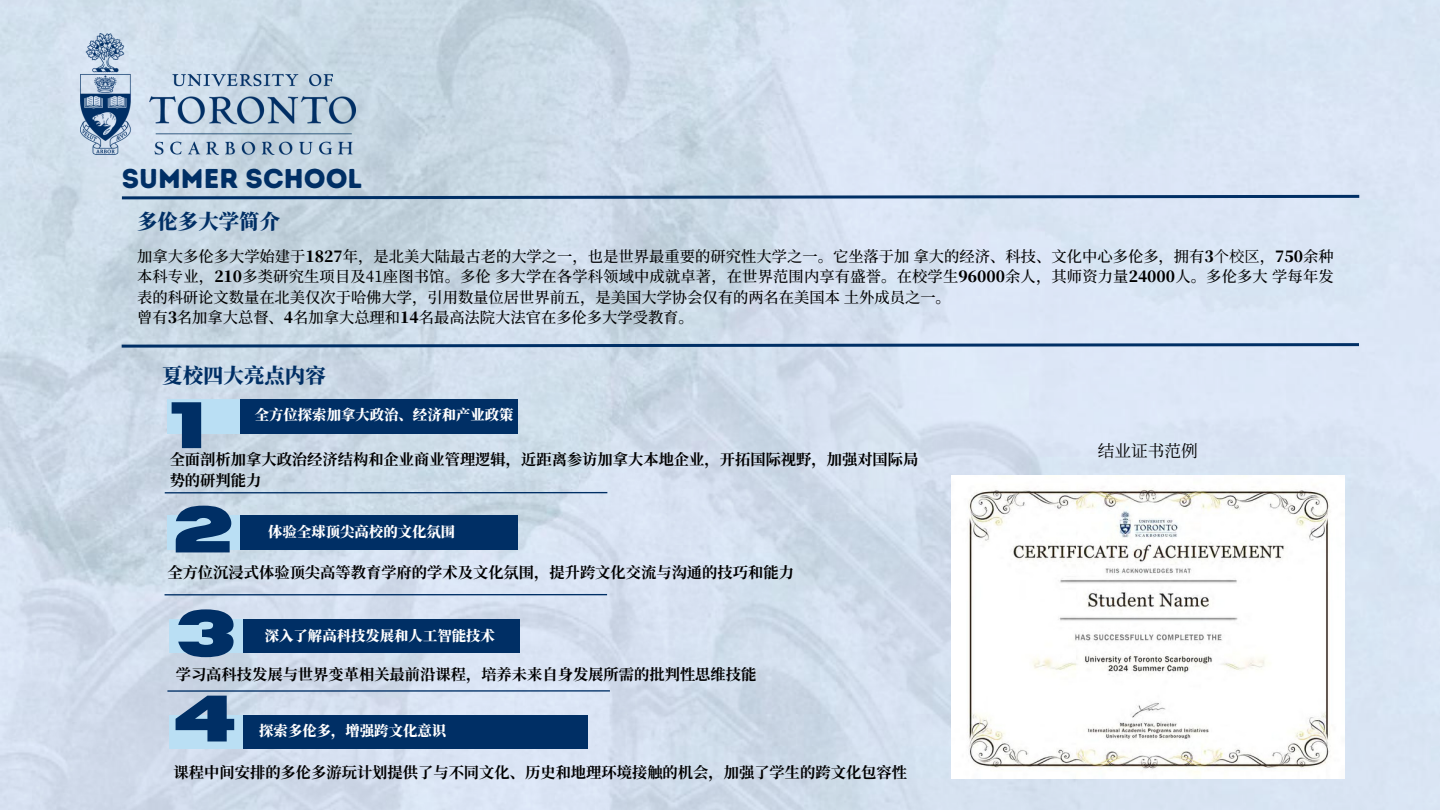
<style>
.page{position:relative;width:1440px;height:810px;background:#fff}
.page>*{position:absolute;margin:0;border:0;box-sizing:border-box;transform-origin:0 0}
.t1{font:700 65.5px "Horizon";color:#002f65}
.t2{font:27.3px "Intro Rust Base";color:#002f65}
.t3{font:800 20.4px "Source Han Serif SC";color:#002f65}
.t4{font:16.7px "Source Han Serif SC";color:#000}
.t5{font:500 15.3px/20.2px "Source Han Serif SC";color:#000}
.t6{font:700 15.3px/21px "Source Han Serif SC";color:#000}
.t7{font:800 14.4px "Source Han Serif SC";color:#fff}
.s1{font-weight:800}
.s2{font-weight:400}
</style>
<div class="page">
<img style="left:0;top:0;width:1440px;height:810px">
<div style="left:167px;top:516px;width:350px;height:33px;background:#002f65"></div>
<div style="left:167px;top:516px;width:73px;height:33px;background:#badff4"></div>
<div style="left:170px;top:715px;width:417px;height:34px;background:#002f65"></div>
<div style="left:170px;top:715px;width:72px;height:34px;background:#badff4"></div>
<hr style="left:165px;top:594px;width:442px;height:1px;background:#002f65">
<img style="left:80px;top:34px;width:275px;height:120px">
<svg style="left:119px;top:193px;width:1243px;height:8px;background:#829cb9"></svg>
<svg style="left:119px;top:342px;width:1243px;height:7px;background:#7994b3"></svg>
<hr style="left:165px;top:492px;width:442px;height:1px;background:#002f65">
<div style="left:167px;top:400px;width:350px;height:33px;background:#002f65"></div>
<div style="left:167px;top:400px;width:73px;height:33px;background:#badff4"></div>
<div style="left:170px;top:620px;width:350px;height:33px;background:#002f65"></div>
<div style="left:170px;top:620px;width:72px;height:33px;background:#badff4"></div>
<hr style="left:167px;top:690px;width:443px;height:2px;background:#002f65">
<img style="left:951px;top:476px;width:393px;height:303px">
<p class="t2" style="left:122px;top:162px;width:242px">SUMMER SCHOOL</p>
<h2 class="t3" style="left:137px;top:206px;width:145px">多伦多⼤学简介</h2>
<h2 class="t5" style="left:137px;top:245px;width:1198px">加拿⼤多伦多⼤学始建于<span class="s1">1827</span>年，是北美⼤陆最古⽼的⼤学之⼀，也是世界最重要的研究性⼤学之⼀。它坐落于加拿⼤的经济、科技、⽂化中⼼多伦多，拥有<span class="s1">3</span><span class="s2">个校区</span>，<span class="s1">750</span>余种本科专业，<span class="s1">210</span>多类研究⽣项⽬及41座图书馆。多伦多⼤学在各学科领域中成就卓著，在世界范围内享有盛誉。在校学⽣<span class="s1">96000</span>余⼈，其师资⼒量<span class="s1">24000</span>⼈。多伦多⼤ 学每年发表的科研论⽂数量在北美仅次于哈佛⼤学，引⽤数量位居世界前五，是美国⼤学协会仅有的两名在美国本 ⼟外成员之⼀。<br>曾有<span class="s1">3</span>名加拿⼤总督、<span class="s1">4</span>名加拿⼤总理和<span class="s1">14</span>名最⾼法院⼤法官在多伦多⼤学受教育。</h2>
<h4 class="t3" style="left:162px;top:360px;width:165px">夏校四大亮点内容</h4>
<p class="t1" style="left:170px;top:393px;width:38px">1</p>
<h3 class="t6" style="left:170px;top:448px;width:750px">全面剖析加拿大政治经济结构和企业商业管理逻辑，近距离参访加拿大本地企业，开拓国际视野，加强对国际局势的研判能力</h3>
<p class="t7" style="left:255px;top:404px;width:260px">全⽅位探索加拿大政治、经济和产业政策</p>
<p class="t1" style="left:173px;top:498px;width:62px">2</p>
<p class="t7" style="left:268px;top:521px;width:188px">体验全球顶尖⾼校的⽂化氛围</p>
<h1 class="t6" style="left:167px;top:561px;width:626px">全方位沉浸式体验顶尖高等教育学府的学术及文化氛围，提升跨文化交流与沟通的技巧和能力</h1>
<p class="t1" style="left:176px;top:601px;width:62px">3</p>
<p class="t7" style="left:265px;top:625px;width:232px">深入了解高科技发展和人工智能技术</p>
<p class="t6" style="left:176px;top:663px;width:582px">学习高科技发展与世界变革相关最前沿课程，培养未来自身发展所需的批判性思维技能</p>
<p class="t7" style="left:259px;top:719px;width:188px">探索多伦多，增强跨文化意识</p>
<h3 class="t6" style="left:174px;top:760px;width:735px">课程中间安排的多伦多游玩计划提供了与不同文化、历史和地理环境接触的机会，加强了学生的跨文化包容性</h3>
<h3 class="t1" style="left:174px;top:687px;width:64px">4</h3>
<p class="t4" style="left:1098px;top:438px;width:102px">结业证书范例</p>
</div>
